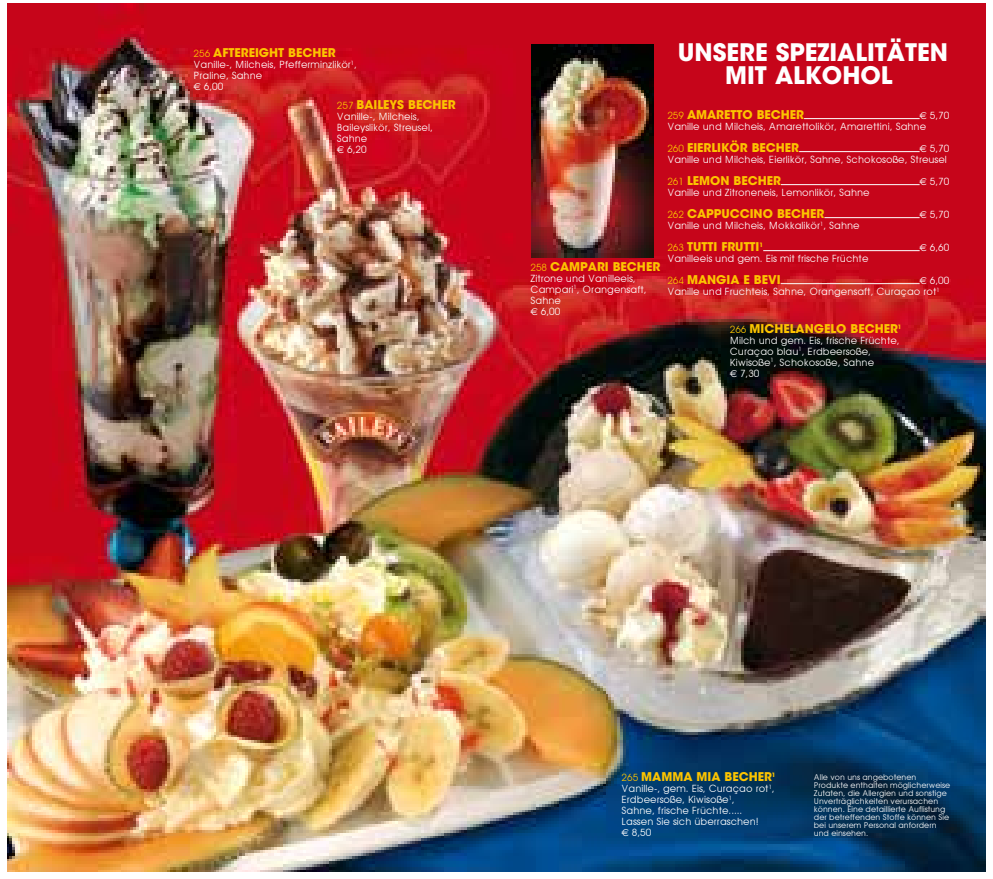
<style>
.page{position:relative;width:993px;height:879px;background:#fff}
.page>*{position:absolute;margin:0;border:0;box-sizing:border-box;transform-origin:0 0}
.t1{font:700 24px "ITC Avant Garde Std";color:#fff}
.t2{font:700 12px "ITC Avant Garde Std";color:#fcc400}
.t3{font:10px/11px "Avant Garde";color:#fff}
.t4{font:8px/8px "Avant Garde";color:#fff}
.t5{font:700 6px "ITC Avant Garde Std";color:#fcc400}
.s1{font-family:"Avant Garde";font-weight:400;font-size:10px}
.s2{font-family:"Euro Sans"}
</style>
<div class="page">
<img style="left:8px;top:4px;width:976px;height:867px">
<img style="left:531px;top:44px;width:122px;height:214px">
<hr style="left:803px;top:118px;width:116px;height:1px;background:#fff">
<hr style="left:798px;top:151px;width:121px;height:1px;background:#fff">
<hr style="left:780px;top:184px;width:139px;height:1px;background:#fff">
<hr style="left:824px;top:217px;width:95px;height:1px;background:#fff">
<hr style="left:763px;top:250px;width:156px;height:1px;background:#fff">
<hr style="left:780px;top:283px;width:139px;height:1px;background:#fff">
<p class="t2" style="left:193px;top:45px;width:48px"><span class="s1">256</span> AFTEREI</p>
<p class="t2" style="left:259px;top:45px;width:46px">GHT BECHER</p>
<p class="t3" style="left:193px;top:59px;width:165px">Vanille-, Milcheis, Pfefferminzlikör<sup>1</sup>,<br>Praline, Sahne<br><span class="s2">A</span> 6,00</p>
<p class="t2" style="left:337px;top:97px;width:35px"><span class="s1">257</span> BAILE</p>
<p class="t2" style="left:389px;top:97px;width:36px">YS BECHER</p>
<p class="t3" style="left:337px;top:111px;width:97px">Vanille-, Milcheis,<br>Baileyslikör, Streusel,<br>Sahne<br><span class="s2">A</span> 6,20</p>
<h1 class="t1" style="left:677px;top:37px;width:63px">UNSERE</h1>
<h1 class="t1" style="left:775px;top:37px;width:66px">SPEZIALI</h1>
<h1 class="t1" style="left:874px;top:37px;width:57px">TÄTEN</h1>
<h1 class="t1" style="left:725px;top:60px;width:68px">MIT ALKOHOL</h1>
<p class="t2" style="left:667px;top:107px;width:49px"><span class="s1">259</span> AMARE</p>
<p class="t2" style="left:730px;top:107px;width:43px">TTO BECHER</p>
<p class="t3" style="left:667px;top:110px;width:283px;text-indent:252px"><span class="s2">A</span> 5,70<br>Vanille und Milcheis, Amarettolikör, Amarettini, Sahne</p>
<p class="t2" style="left:667px;top:140px;width:27px"><span class="s1">260</span> EIERLIK</p>
<p class="t2" style="left:729px;top:140px;width:39px">ÖR BECHER</p>
<p class="t3" style="left:667px;top:143px;width:283px;text-align:right"><span class="s2">A</span> 5,70<br>Vanille und Milcheis, Eierlikör, Sahne, Schokosoße, Streusel</p>
<p class="t2" style="left:667px;top:173px;width:83px"><span class="s1">261</span> LEMON BECHER</p>
<p class="t3" style="left:919px;top:176px;width:31px"><span class="s2">A</span> 5,70</p>
<p class="t3" style="left:667px;top:187px;width:204px">Vanille und Zitroneneis, Lemonlikör, Sahne</p>
<p class="t2" style="left:667px;top:206px;width:30px"><span class="s1">262</span> CAPPUCCINO</p>
<p class="t2" style="left:776px;top:206px;width:17px">BECHER</p>
<p class="t3" style="left:919px;top:209px;width:31px"><span class="s2">A</span> 5,70</p>
<p class="t3" style="left:667px;top:220px;width:194px">Vanille und Milcheis, Mokkalikör<sup>1</sup>, Sahne</p>
<p class="t2" style="left:667px;top:239px;width:97px"><span class="s1">263</span> TUTTI FRUTTI <sup>1</sup></p>
<p class="t3" style="left:919px;top:242px;width:31px"><span class="s2">A</span> 6,60</p>
<p class="t3" style="left:667px;top:253px;width:203px">Vanilleeis und gem. Eis mit frische Früchte</p>
<p class="t2" style="left:667px;top:272px;width:113px"><span class="s1">264</span> MANGIA E BEVI</p>
<p class="t2" style="left:530px;top:258px;width:58px"><span class="s1">258</span> CAMPARI</p>
<p class="t2" style="left:612px;top:258px;width:17px">BECHER</p>
<p class="t3" style="left:530px;top:273px;width:118px">Zitrone und Vanilleeis,<br>Campari<sup>1</sup>, Orangensaft,<br>Sahne<br><span class="s2">A</span> 6,00</p>
<p class="t3" style="left:667px;top:275px;width:283px;text-indent:252px"><span class="s2">A</span> 6,00<br>Vanille und Fruchteis, Sahne, Orangensaft, Curaçao rot<sup>1</sup></p>
<p class="t2" style="left:729px;top:320px;width:40px"><span class="s1">266</span> MICHELAN</p>
<p class="t2" style="left:813px;top:320px;width:19px">GELO</p>
<p class="t2" style="left:850px;top:320px;width:17px">BECHER</p>
<p class="t5" style="left:897px;top:323px;width:5px">1</p>
<p class="t3" style="left:729px;top:335px;width:171px">Milch und gem. Eis, frische Früchte,<br>Curaçao blau<sup>1</sup>, Erdbeersoße,<br>Kiwisoße<sup>1</sup>, Schokosoße, Sahne<br><span class="s2">A</span> 7,30</p>
<p class="t2" style="left:621px;top:769px;width:120px"><span class="s1">265</span> MAMMA MIA BECHER</p>
<p class="t5" style="left:771px;top:771px;width:5px">1</p>
<p class="t3" style="left:621px;top:783px;width:154px">Vanille-, gem. Eis, Curaçao rot<sup>1</sup>,<br>Erdbeersoße, Kiwisoße<sup>1</sup>,<br>Sahne, frische Früchte.....<br>Lassen Sie sich überraschen!<br><span class="s2">A</span> 8,50</p>
<p class="t4" style="left:813px;top:773px;width:138px">Alle von uns angebotenen<br>Produkte enthalten möglicherweise<br>Zutaten, die Allergien und sonstige<br>Unverträglichkeiten verursachen können. Eine detaillierte Auflistung der betreffenden Stoffe können Sie bei unserem Personal anfordern und einsehen.</p>
</div>
